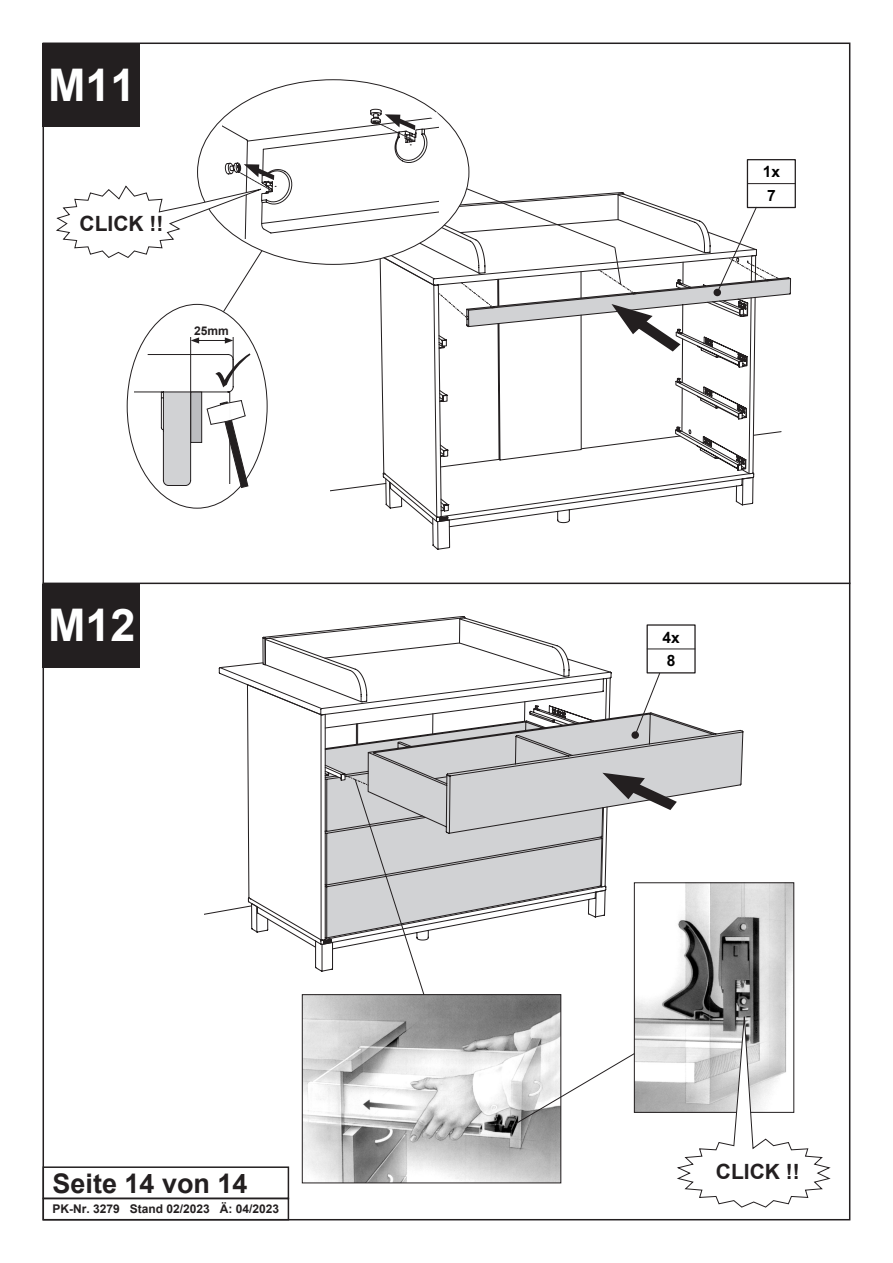
<style>
.page{position:relative;width:893px;height:1263px;background:#fff}
.page>*{position:absolute;margin:0;border:0;box-sizing:border-box;transform-origin:0 0}
.t1{font:700 45px "Arial";color:#fff}
.t2{font:700 27px "Arial";color:#231f20}
.t3{font:700 21px "Arial";color:#231f20}
.t4{font:700 15.6px/23.9px "Arial";color:#000001}
.t5{font:700 12px "Arial";color:#231f20}
</style>
<div class="page">
<hr style="left:747px;top:183px;width:48px;height:1px;background:#231f20">
<div style="left:747px;top:159px;width:49px;height:49px;border:1px solid #231f20"></div>
<img style="left:636px;top:884px;width:156px;height:227px">
<svg style="left:676px;top:1006px;width:155px;height:202px"></svg>
<img style="left:304px;top:996px;width:255px;height:185px">
<div style="left:302px;top:994px;width:259px;height:189px;border:1px solid #231f20"></div>
<svg style="left:218px;top:616px;width:525px;height:380px"></svg>
<svg style="left:515px;top:1052px;width:120px;height:73px"></svg>
<div style="left:43px;top:1198px;width:246px;height:22px;border:2px solid #231f20"></div>
<div style="left:43px;top:1166px;width:246px;height:33px;border:2px solid #231f20"></div>
<svg style="left:56px;top:108px;width:735px;height:442px"></svg>
<div style="left:43px;top:43px;width:97px;height:84px;background:#231f20"></div>
<hr style="left:43px;top:583px;width:807px;height:1px;background:#231f20">
<div style="left:43px;top:584px;width:97px;height:84px;background:#231f20"></div>
<p class="t1" style="left:48px;top:53px;width:89px">M11</p>
<p class="t3" style="left:80px;top:208px;width:85px">CLICK !!</p>
<p class="t5" style="left:194px;top:322px;width:36px">25mm</p>
<p class="t1" style="left:48px;top:594px;width:89px">M12</p>
<p class="t2" style="left:53px;top:1164px;width:197px">Seite 14 von 14</p>
<p class="t5" style="left:53px;top:1201px;width:228px">PK-Nr. 3279 Stand 02/2023 Ä: 04/2023</p>
<p class="t4" style="left:763px;top:160px;width:19px">1x<br>7</p>
<p class="t4" style="left:662px;top:625px;width:19px">4x<br>8</p>
<p class="t3" style="left:716px;top:1157px;width:85px">CLICK !!</p>
</div>
